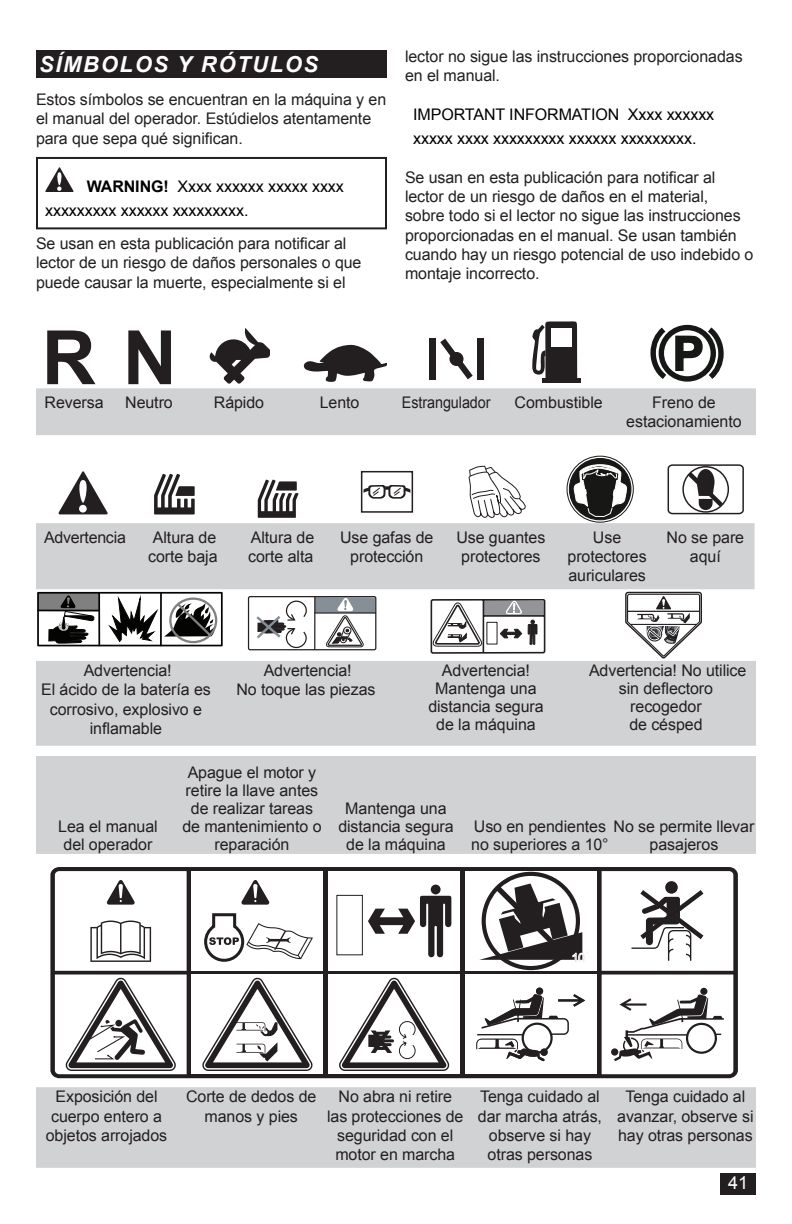
<style>
.page{position:relative;width:792px;height:1224px;background:#fff}
.page>*{position:absolute;margin:0;border:0;box-sizing:border-box;transform-origin:0 0}
.Body_Text{font:700 75px "Arial";color:#231f20}
.t1{font:italic 700 22px "Arial";letter-spacing:.075em;color:#fff}
.t2{font:18px "Arial";color:#fff}
.Body_Text_SP{font:16px/19.2px "Arial";letter-spacing:-.005em;color:#231f20;text-align:center}
.Decal_Text{font:16px/18px "Arial";letter-spacing:-.005em;color:#231f20;text-align:center}
.Warning{font:16px/24px "Arial";letter-spacing:-.005em;color:#000}
.Decal_Text-2{font:16px "Arial";letter-spacing:-.005em;color:#231f20;scale:.9 1}
.s1{font-weight:700}
</style>
<div class="page">
<svg style="left:58px;top:471px;width:50px;height:43px"></svg>
<div style="left:79px;top:505px;width:8px;height:8px;background:#fff;border-radius:50%"></div>
<svg style="left:683px;top:467px;width:45px;height:44px"></svg>
<div style="left:668px;top:464px;width:76px;height:50px;border:1px solid #231f20;border-radius:4px"></div>
<div style="left:361px;top:471px;width:52px;height:42px;border:2px solid #231f20"></div>
<svg style="left:364px;top:485px;width:46px;height:14px"></svg>
<svg style="left:468px;top:465px;width:58px;height:53px"></svg>
<div style="left:567px;top:456px;width:66px;height:66px;border:1px solid #171815;border-radius:50%"></div>
<div style="left:569px;top:459px;width:62px;height:61px;background:#171815;border-radius:50%"></div>
<div style="left:569px;top:458px;width:62px;height:62px;border:1px solid #171815;border-radius:50%"></div>
<svg style="left:574px;top:464px;width:53px;height:53px"></svg>
<svg style="left:154px;top:474px;width:41px;height:41px"></svg>
<svg style="left:258px;top:480px;width:41px;height:38px"></svg>
<svg style="left:431px;top:599px;width:114px;height:55px"></svg>
<div style="left:315px;top:597px;width:60px;height:16px;background:#878f96"></div>
<div style="left:248px;top:596px;width:128px;height:54px;border:1px solid #231f20;border-radius:2px"></div>
<hr style="left:314px;top:597px;width:1px;height:53px;background:#231f20">
<hr style="left:314px;top:612px;width:62px;height:2px;background:#231f20">
<svg style="left:254px;top:596px;width:52px;height:53px"></svg>
<svg style="left:325px;top:598px;width:39px;height:49px"></svg>
<div style="left:38px;top:593px;width:61px;height:18px;background:#7f807f"></div>
<div style="left:38px;top:592px;width:61px;height:19px;border:1px solid #7f807f"></div>
<div style="left:37px;top:592px;width:186px;height:54px;border:2px solid #040503"></div>
<hr style="left:98px;top:593px;width:2px;height:53px;background:#040503">
<hr style="left:160px;top:593px;width:2px;height:53px;background:#040503">
<hr style="left:38px;top:610px;width:60px;height:1px;background:#040503">
<svg style="left:48px;top:595px;width:47px;height:52px"></svg>
<svg style="left:109px;top:593px;width:106px;height:49px"></svg>
<svg style="left:625px;top:592px;width:77px;height:67px"></svg>
<div style="left:50px;top:867px;width:688px;height:211px;background:#231f20;border-radius:9px"></div>
<div style="left:465px;top:871px;width:132px;height:100px;background:#fff"></div>
<div style="left:328px;top:871px;width:132px;height:100px;background:#fff"></div>
<div style="left:192px;top:871px;width:131px;height:100px;background:#fff"></div>
<div style="left:465px;top:975px;width:132px;height:99px;background:#fff"></div>
<div style="left:328px;top:975px;width:132px;height:99px;background:#fff"></div>
<div style="left:192px;top:975px;width:131px;height:99px;background:#fff"></div>
<svg style="left:55px;top:871px;width:132px;height:203px;background:#dad9d9"></svg>
<div style="left:115px;top:1020px;width:7px;height:7px;background:#231f20;border-radius:50%"></div>
<svg style="left:202px;top:978px;width:111px;height:93px"></svg>
<svg style="left:368px;top:896px;width:83px;height:61px"></svg>
<div style="left:431px;top:885px;width:10px;height:9px;background:#231f20;border-radius:50%"></div>
<div style="left:337px;top:895px;width:26px;height:60px;border:1px solid #231f20"></div>
<div style="left:536px;top:988px;width:7px;height:7px;background:#231f20;border-radius:50%"></div>
<svg style="left:476px;top:994px;width:109px;height:67px"></svg>
<svg style="left:339px;top:978px;width:110px;height:93px"></svg>
<svg style="left:602px;top:871px;width:131px;height:203px;background:#dfdfdf"></svg>
<svg style="left:479px;top:872px;width:108px;height:98px"></svg>
<svg style="left:241px;top:880px;width:28px;height:25px"></svg>
<svg style="left:204px;top:913px;width:109px;height:49px"></svg>
<div style="left:721px;top:1174px;width:35px;height:21px;background:#231f20"></div>
<div style="left:36px;top:50px;width:351px;height:28px;background:#231f20"></div>
<svg style="left:36px;top:321px;width:720px;height:114px"></svg>
<div style="left:36px;top:523px;width:719px;height:66px;background:#d1d2d4"></div>
<div style="left:36px;top:756px;width:720px;height:98px;background:#d1d2d4"></div>
<div style="left:36px;top:1087px;width:720px;height:81px;background:#d1d2d4"></div>
<div style="left:36px;top:661px;width:720px;height:85px;background:#d1d2d4"></div>
<svg style="left:45px;top:167px;width:29px;height:25px"></svg>
<div style="left:36px;top:157px;width:351px;height:72px;border:2px solid #231f20"></div>
<h2 class="t1" style="left:39px;top:50px;width:281px">SÍMBOLOS Y RÓTULOS</h2>
<p class="Body_Text_SP" style="left:36px;top:90px;width:352px;text-align:left">Estos símbolos se encuentran en la máquina y en el manual del operador. Estúdielos atentamente para que sepa qué significan.</p>
<p class="Warning" style="left:45px;top:175px;width:300px;text-indent:42px"><span class="s1">WARNING!</span> Xxxx xxxxxx xxxxx xxxx xxxxxxxxx xxxxxx xxxxxxxxx.</p>
<p class="Body_Text_SP" style="left:36px;top:234px;width:327px;text-align:left">Se usan en esta publicación para notificar al lector de un riesgo de daños personales o que puede causar la muerte, especialmente si el</p>
<p class="Body_Text" style="left:42px;top:308px;width:137px">R N</p>
<p class="Body_Text_SP" style="left:405px;top:47px;width:339px;text-align:left">lector no sigue las instrucciones proporcionadas en el manual.</p>
<p class="Warning" style="left:413px;top:103px;width:303px">IMPORTANT INFORMATION Xxxx xxxxxx xxxxx xxxx xxxxxxxxx xxxxxx xxxxxxxxx.</p>
<p class="Body_Text_SP" style="left:405px;top:168px;width:350px;text-align:left">Se usan en esta publicación para notificar al lector de un riesgo de daños en el material,<br>sobre todo si el lector no sigue las instrucciones proporcionadas en el manual. Se usan también cuando hay un riesgo potencial de uso indebido o montaje incorrecto.</p>
<p class="Decal_Text" style="left:45px;top:394px;width:61px">Reversa</p>
<p class="Decal_Text" style="left:125px;top:394px;width:49px">Neutro</p>
<p class="Body_Text_SP" style="left:214px;top:393px;width:52px">Rápido</p>
<p class="Decal_Text" style="left:320px;top:394px;width:41px">Lento</p>
<p class="Decal_Text-2" style="left:402px;top:392px;width:100px">Estrangulador</p>
<p class="Body_Text_SP" style="left:515px;top:393px;width:90px">Combustible</p>
<p class="Body_Text_SP" style="left:626px;top:393px;width:117px">Freno de estacionamiento</p>
<p class="Body_Text_SP" style="left:44px;top:528px;width:83px">Advertencia</p>
<p class="Body_Text_SP" style="left:148px;top:528px;width:71px">Altura de corte baja</p>
<p class="Body_Text_SP" style="left:248px;top:528px;width:67px;text-align:left">Altura de corte alta</p>
<p class="Body_Text_SP" style="left:340px;top:528px;width:95px">Use gafas de protección</p>
<p class="Body_Text_SP" style="left:456px;top:528px;width:91px">Use guantes protectores</p>
<p class="Body_Text_SP" style="left:568px;top:528px;width:81px">Use protectores auriculares</p>
<p class="Body_Text_SP" style="left:667px;top:528px;width:79px">No se pare aquí</p>
<p class="Decal_Text" style="left:41px;top:661px;width:171px;line-height:19.2px">Advertencia!<br>El ácido de la batería es corrosivo, explosivo e inflamable</p>
<p class="Decal_Text" style="left:236px;top:661px;width:141px;line-height:19.2px">Advertencia!<br>No toque las piezas</p>
<p class="Decal_Text" style="left:428px;top:662px;width:117px">Advertencia!<br>Mantenga una distancia segura de la máquina</p>
<p class="Decal_Text" style="left:589px;top:662px;width:159px">Advertencia! No utilice sin deflectoro recogedor<br>de césped</p>
<p class="Decal_Text" style="left:58px;top:818px;width:101px">Lea el manual del operador</p>
<p class="Decal_Text" style="left:182px;top:764px;width:141px">Apague el motor y retire la llave antes de realizar tareas de mantenimiento o reparación</p>
<p class="Decal_Text" style="left:338px;top:800px;width:117px">Mantenga una distancia segura de la máquina</p>
<p class="Decal_Text" style="left:471px;top:818px;width:139px;text-align:left">Uso en pendientes no superiores a 10°</p>
<p class="Decal_Text" style="left:614px;top:818px;width:142px">No se permite llevar pasajeros</p>
<p class="Decal_Text" style="left:46px;top:1087px;width:123px;line-height:19.2px">Exposición del cuerpo entero a objetos arrojados</p>
<p class="Decal_Text" style="left:186px;top:1087px;width:132px;line-height:19.2px">Corte de dedos de manos y pies</p>
<p class="Decal_Text" style="left:327px;top:1087px;width:138px;line-height:19.2px">No abra ni retire las protecciones de seguridad con el motor en marcha</p>
<p class="Decal_Text" style="left:478px;top:1087px;width:126px;line-height:19.2px">Tenga cuidado al dar marcha atrás, observe si hay otras personas</p>
<p class="Decal_Text" style="left:617px;top:1087px;width:138px;line-height:19.2px">Tenga cuidado al avanzar, observe si hay otras personas</p>
<p class="t2" style="left:728px;top:1171px;width:22px">41</p>
</div>
